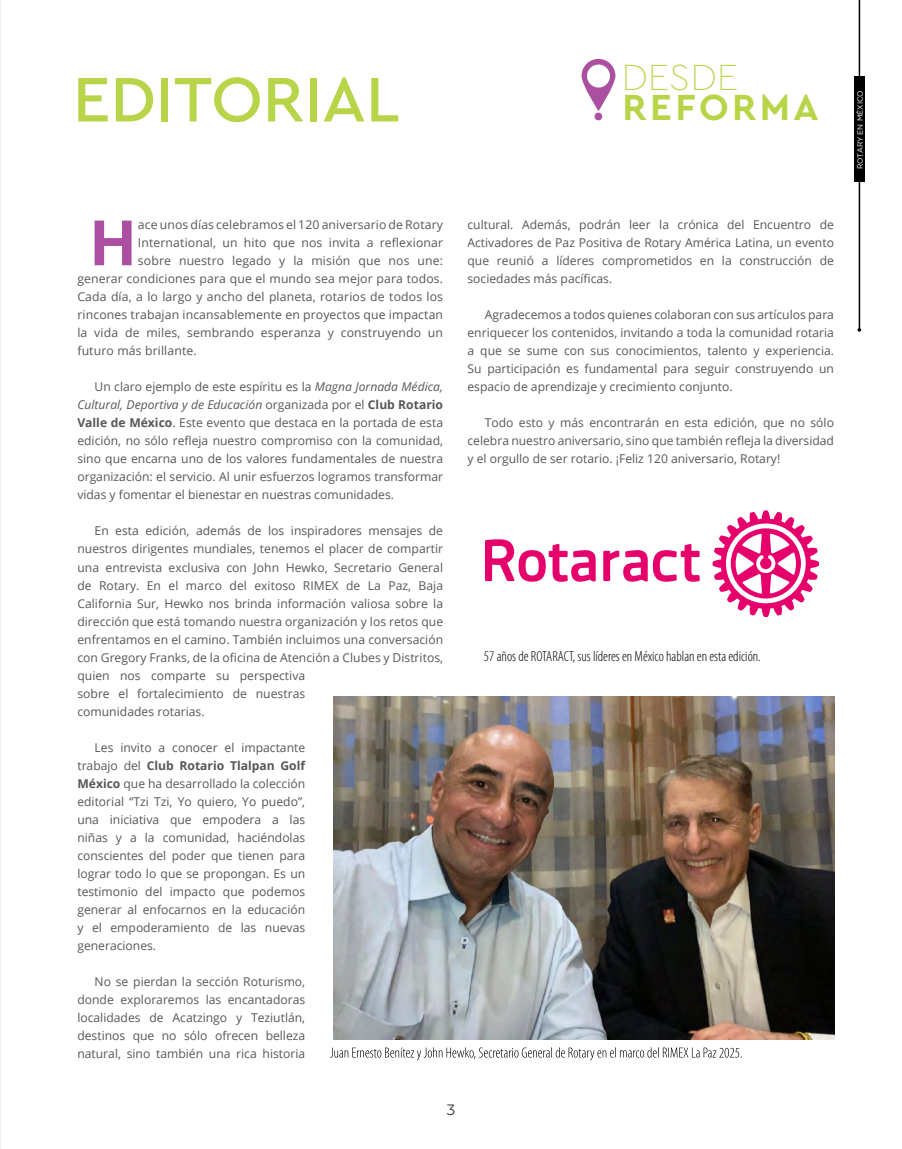
<style>
.page{position:relative;width:902px;height:1149px;background:#fff}
.page>*{position:absolute;margin:0;border:0;box-sizing:border-box;transform-origin:0 0}
.t1{font:500 65.85px "Cera Pro";color:#b8d549}
.t2{font:700 62.55px "Open Sans";color:#ab50a0}
.t3{font:700 38.1px "Cera Pro";letter-spacing:.09em;color:#b8d549}
.t4{font:100 38.1px "Cera Pro";color:#b8d549}
.t5{font:15px "Montserrat Alternates";color:#000}
.t6{font:300 condensed 14.7px "Myriad Pro";color:#000}
.t7{font:12.15px/18px "Open Sans";color:#575756;text-align:justify}
.t8{font:7.5px "Gotham HTF";color:#fff}
.s1{font-style:italic}
.s2{font-weight:700}
</style>
<div class="page">
<div style="left:594px;top:113px;width:8px;height:7px;background:#ab50a0;border-radius:50%"></div>
<svg style="left:581px;top:59px;width:34px;height:52px"></svg>
<img style="left:333px;top:696px;width:500px;height:343px">
<svg style="left:330px;top:1047px;width:411px;height:13px"></svg>
<svg style="left:712px;top:510px;width:107px;height:106px"></svg>
<svg style="left:485px;top:539px;width:110px;height:42px"></svg>
<svg style="left:603px;top:543px;width:96px;height:38px"></svg>
<hr style="left:858px;top:0;width:2px;height:330px;background:#000">
<div style="left:854px;top:76px;width:10px;height:106px;background:#000"></div>
<h1 class="t1" style="left:73px;top:56px;width:328px">EDITORIAL</h1>
<h3 class="t4" style="left:621px;top:51px;width:118px">DESDE</h3>
<h3 class="t3" style="left:622px;top:82px;width:198px">REFORMA</h3>
<h2 class="t2" style="left:89px;top:198px;width:50px">H</h2>
<p class="t7" style="left:138px;top:215px;width:307px">ace unos días celebramos el 120 aniversario de Rotary</p>
<p class="t7" style="left:138px;top:233px;width:307px">International, un hito que nos invita a reflexionar</p>
<p class="t7" style="left:138px;top:251px;width:307px">sobre nuestro legado y la misión que nos une:</p>
<p class="t7" style="left:77px;top:269px;width:367px">generar condiciones para que el mundo sea mejor para todos.</p>
<p class="t7" style="left:77px;top:287px;width:367px">Cada día, a lo largo y ancho del planeta, rotarios de todos los</p>
<p class="t7" style="left:77px;top:305px;width:367px">rincones trabajan incansablemente en proyectos que impactan</p>
<p class="t7" style="left:77px;top:323px;width:367px">la vida de miles, sembrando esperanza y construyendo un</p>
<p class="t7" style="left:77px;top:341px;width:121px">futuro más brillante.</p>
<p class="t7" style="left:77px;top:377px;width:367px;text-indent:17px">Un claro ejemplo de este espíritu es la <span class="s1">Magna Jornada Médica, Cultural, Deportiva y de Educación</span> organizada por el <span class="s2">Club Rotario Valle de México</span>. Este evento que destaca en la portada de esta edición, no sólo refleja nuestro compromiso con la comunidad, sino que encarna uno de los valores fundamentales de nuestra organización: el servicio. Al unir esfuerzos logramos transformar vidas y fomentar el bienestar en nuestras comunidades.</p>
<p class="t7" style="left:77px;top:521px;width:367px;text-align:left;text-indent:17px">En esta edición, además de los inspiradores mensajes de nuestros dirigentes mundiales, tenemos el placer de compartir una entrevista exclusiva con John Hewko, Secretario General de Rotary. En el marco del exitoso RIMEX de La Paz, Baja California Sur, Hewko nos brinda información valiosa sobre la dirección que está tomando nuestra organización y los retos que enfrentamos en el camino. También incluimos una conversación con Gregory Franks, de la oficina de Atención a Clubes y Distritos, quien nos comparte su perspectiva<br>sobre el fortalecimiento de nuestras<br>comunidades rotarias.</p>
<p class="t7" style="left:77px;top:737px;width:229px;text-indent:17px">Les invito a conocer el impactante trabajo del <span class="s2">Club Rotario Tlalpan Golf México</span> que ha desarrollado la colección editorial “Tzi Tzi, Yo quiero, Yo puedo”, una iniciativa que empodera a las niñas y a la comunidad, haciéndolas conscientes del poder que tienen para lograr todo lo que se propongan. Es un testimonio del impacto que podemos generar al enfocarnos en la educación y el empoderamiento de las nuevas generaciones.</p>
<p class="t7" style="left:77px;top:971px;width:229px;text-indent:17px">No se pierdan la sección Roturismo, donde exploraremos las encantadoras localidades de Acatzingo y Teziutlán, destinos que no sólo ofrecen belleza natural, sino también una rica historia</p>
<p class="t7" style="left:467px;top:215px;width:368px">cultural. Además, podrán leer la crónica del Encuentro de Activadores de Paz Positiva de Rotary América Latina, un evento que reunió a líderes comprometidos en la construcción de sociedades más pacíficas.</p>
<p class="t7" style="left:467px;top:305px;width:368px;text-indent:17px">Agradecemos a todos quienes colaboran con sus artículos para enriquecer los contenidos, invitando a toda la comunidad rotaria a que se sume con sus conocimientos, talento y experiencia.<br>Su participación es fundamental para seguir construyendo un espacio de aprendizaje y crecimiento conjunto.</p>
<p class="t7" style="left:467px;top:413px;width:368px;text-indent:17px">Todo esto y más encontrarán en esta edición, que no sólo celebra nuestro aniversario, sino que también refleja la diversidad y el orgullo de ser rotario. ¡Feliz 120 aniversario, Rotary!</p>
<p class="t6" style="left:484px;top:648px;width:278px">57 años de ROTARACT, sus líderes en México hablan en esta edición.</p>
<p class="t5" style="left:446px;top:1099px;width:10px">3</p>
<p class="t8" style="left:855px;top:169px;width:80px;rotate:-90deg">ROTARY EN MÉXICO</p>
</div>
